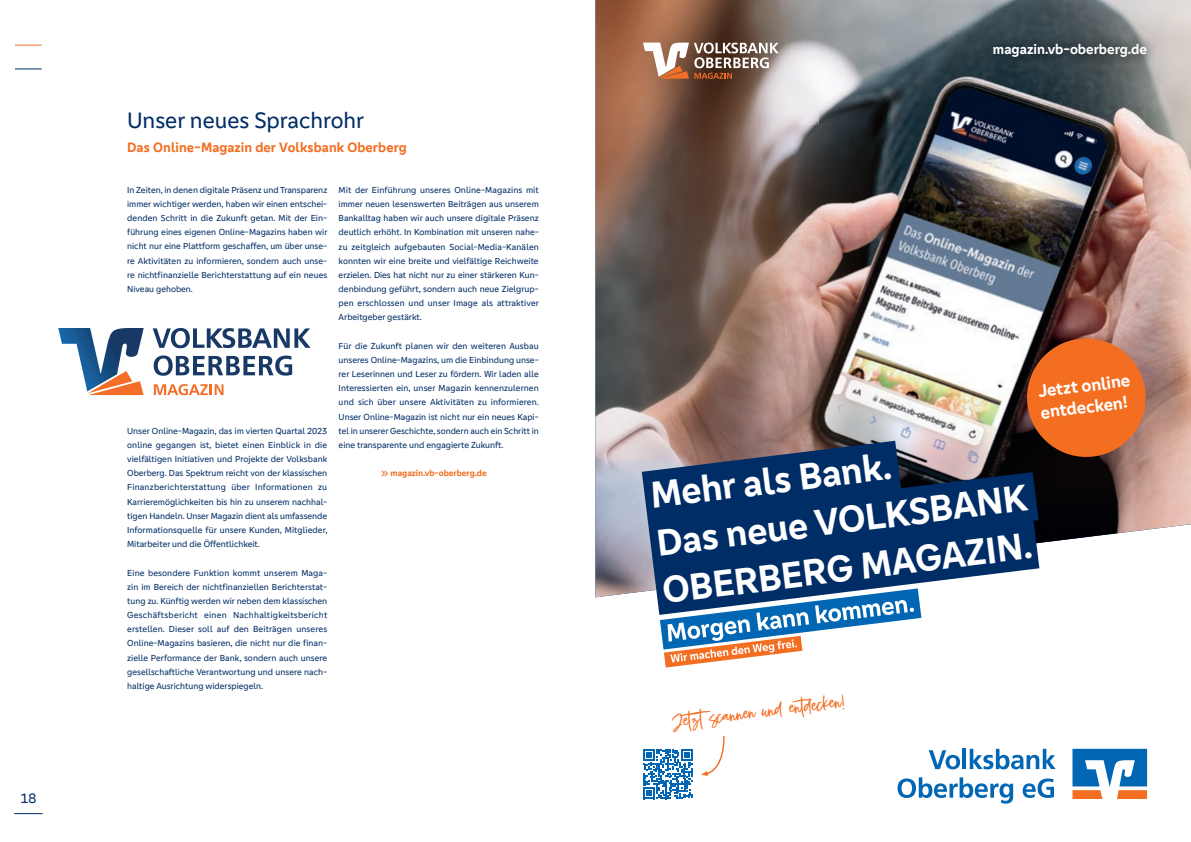
<style>
.page{position:relative;width:1191px;height:842px;background:#fff}
.page>*{position:absolute;margin:0;border:0;box-sizing:border-box;transform-origin:0 0}
.t1{font:700 38.5px/47.9px "Genos GFG";color:#fff}
.t2{font:25.9px "Sugar Melon";color:#f36e21}
.t3{font:23px "Genos GFG";color:#002d66}
.t4{font:700 17.9px/21.4px "Genos GFG";color:#fff}
.t5{font:700 14.4px "Genos GFG";color:#fff}
.t6{font:700 14px "Genos GFG";letter-spacing:.005em;color:#f36e21}
.t7{font:14px "Genos GFG";color:#002d66}
.t8{font:9px/14.2px "Genos GFG";color:#002d66;text-align:justify}
.t9{font:700 9px "Genos GFG";color:#f36e21}
</style>
<div class="page">
<svg style="left:153px;top:328px;width:157px;height:20px"></svg>
<svg style="left:154px;top:355px;width:138px;height:21px"></svg>
<svg style="left:154px;top:384px;width:69px;height:11px"></svg>
<svg style="left:58px;top:328px;width:86px;height:67px"></svg>
<svg style="left:14px;top:813px;width:29px;height:1px"></svg>
<svg style="left:15px;top:69px;width:27px;height:1px"></svg>
<svg style="left:15px;top:45px;width:27px;height:1px"></svg>
<img style="left:595px;top:0;width:596px;height:597px">
<svg style="left:595px;top:411px;width:357px;height:139px;background:#b09d9a"></svg>
<svg style="left:596px;top:442px;width:493px;height:155px;background:#495570"></svg>
<svg style="left:602px;top:490px;width:488px;height:128px"></svg>
<svg style="left:660px;top:588px;width:261px;height:79px"></svg>
<svg style="left:1072px;top:749px;width:75px;height:50px"></svg>
<svg style="left:928px;top:750px;width:32px;height:19px"></svg>
<hr style="left:962px;top:749px;width:4px;height:20px;background:#0166b3">
<svg style="left:969px;top:749px;width:86px;height:20px"></svg>
<svg style="left:897px;top:777px;width:116px;height:27px"></svg>
<svg style="left:1022px;top:778px;width:32px;height:20px"></svg>
<svg style="left:701px;top:736px;width:24px;height:40px"></svg>
<svg style="left:1023px;top:335px;width:126px;height:125px;background:#c7632c"></svg>
<svg style="left:643px;top:749px;width:50px;height:50px"></svg>
<img style="left:983px;top:34px;width:175px;height:34px">
<img style="left:603px;top:0;width:215px;height:124px">
<svg style="left:643px;top:43px;width:136px;height:36px"></svg>
<h3 class="t7" style="left:21px;top:790px;width:17px">18</h3>
<h3 class="t3" style="left:127px;top:107px;width:238px">Unser neues Sprachrohr</h3>
<h3 class="t6" style="left:127px;top:139px;width:281px">Das Online-Magazin der Volksbank Oberberg</h3>
<p class="t8" style="left:127px;top:183px;width:202px">In Zeiten, in denen digitale Präsenz und Transparenz immer wichtiger werden, haben wir einen entschei&shy;denden Schritt in die Zukunft getan. Mit der Ein&shy;führung eines eigenen Online-Magazins haben wir nicht nur eine Plattform geschaffen, um über unse&shy;re Aktivitäten zu informieren, sondern auch unse&shy;re nichtfinanzielle Berichterstattung auf ein neues Niveau gehoben.</p>
<p class="t8" style="left:127px;top:424px;width:202px">Unser Online-Magazin, das im vierten Quartal 2023 online gegangen ist, bietet einen Einblick in die vielfältigen Initiativen und Projekte der Volksbank Oberberg. Das Spektrum reicht von der klassischen Finanzberichterstattung über Informationen zu Karrieremöglichkeiten bis hin zu unserem nachhal&shy;tigen Handeln. Unser Magazin dient als umfassende Informationsquelle für unsere Kunden, Mitglieder, Mitarbeiter und die Öffentlichkeit.</p>
<p class="t8" style="left:127px;top:565px;width:202px">Eine besondere Funktion kommt unserem Maga&shy;zin im Bereich der nichtfinanziellen Berichterstat&shy;tung zu. Künftig werden wir neben dem klassischen Geschäftsbericht einen Nachhaltigkeitsbericht erstellen. Dieser soll auf den Beiträgen unseres Online-Magazins basieren, die nicht nur die finan&shy;zielle Performance der Bank, sondern auch unsere gesellschaftliche Verantwortung und unsere nach&shy;haltige Ausrichtung widerspiegeln.</p>
<p class="t8" style="left:339px;top:183px;width:202px">Mit der Einführung unseres Online-Magazins mit immer neuen lesenswerten Beiträgen aus unserem Bankalltag haben wir auch unsere digitale Präsenz deutlich erhöht. In Kombination mit unseren nahe&shy;zu zeitgleich aufgebauten Social-Media-Kanälen konnten wir eine breite und vielfältige Reichweite erzielen. Dies hat nicht nur zu einer stärkeren Kun&shy;denbindung geführt, sondern auch neue Zielgrup&shy;pen erschlossen und unser Image als attraktiver Arbeitgeber gestärkt.</p>
<p class="t8" style="left:339px;top:339px;width:202px">Für die Zukunft planen wir den weiteren Ausbau unseres Online-Magazins, um die Einbindung unse&shy;rer Leserinnen und Leser zu fördern. Wir laden alle Interessierten ein, unser Magazin kennenzulernen und sich über unsere Aktivitäten zu informieren.<br>Unser Online-Magazin ist nicht nur ein neues Kapi&shy;tel in unserer Geschichte, sondern auch ein Schritt in eine transparente und engagierte Zukunft.</p>
<p class="t9" style="left:390px;top:468px;width:98px">magazin.vb-oberberg.de</p>
<h3 class="t5" style="left:993px;top:40px;width:156px">magazin.vb-oberberg.de</h3>
<h3 class="t4" style="left:1037px;top:381px;width:94px;rotate:-7deg">Jetzt online entdecken!</h3>
<h1 class="t1" style="left:648px;top:472px;width:374px;rotate:-7deg">Mehr als Bank.<br>Das neue VOLKSBANK<br>OBERBERG MAGAZIN.</h1>
<h2 class="t2" style="left:670px;top:711px;width:175px;rotate:-7deg">Jetzt scannen und entdecken!</h2>
</div>
